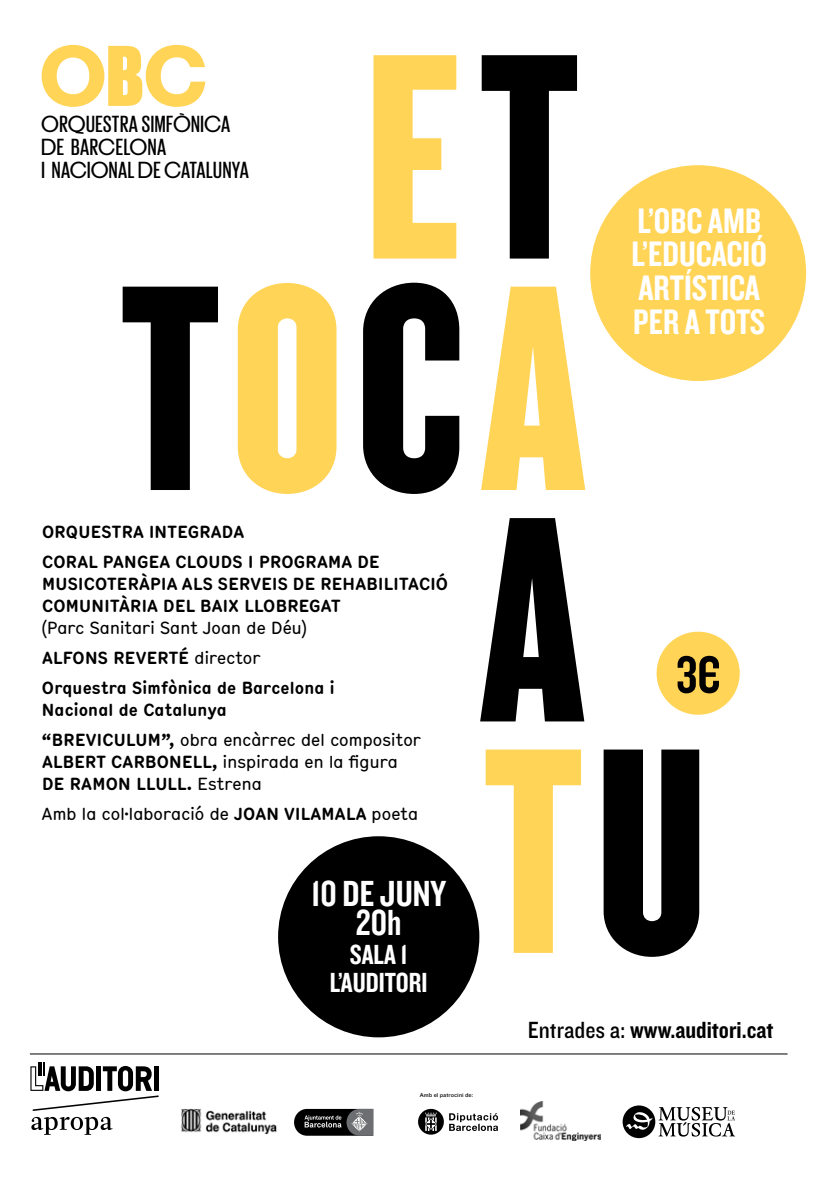
<style>
.page{position:relative;width:840px;height:1191px;background:#fff}
.page>*{position:absolute;margin:0;border:0;box-sizing:border-box;transform-origin:0 0}
.t1{font:305.2px "Knockout HTF68 Full Featherwt";color:#000}
.t2{font:305.2px "Knockout HTF68 Full Featherwt";color:#ffd457}
.t3{font:54px "Knockout HTF49 Liteweight";color:#000}
.t4{font:37.6px/28.8px "Knockout HTF49 Liteweight";color:#fff;text-align:center}
.t5{font:36.8px/33.8px "Knockout HTF49 Liteweight";color:#fff}
.t6{font:28.8px/28.8px "Knockout HTF49 Liteweight";color:#fff;text-align:center}
.t7{font:24.2px "Knockout HTF50 Welterweight";color:#000}
.t8{font:500 24px/22.8px "Giorgio Sans";letter-spacing:.025em;color:#000}
.t9{font:700 condensed 17px/22px "Hermes";letter-spacing:-.02em;color:#000}
.t10{font:condensed 17px/30px "Hermes";letter-spacing:-.03em;color:#000;text-align:center}
.t11{font:6px "Knockout HTF32 Junior Cruiserwt";color:#000}
.s1{color:#000}
.s2{color:#ffd457}
.s3{font-weight:400}
.s4{font-weight:700}
.s5{font-family:"Knockout HTF30 Junior Welterwt"}
</style>
<div class="page">
<svg style="left:42px;top:45px;width:163px;height:62px"></svg>
<div style="left:278px;top:836px;width:201px;height:201px;background:#000;border-radius:50%"></div>
<div style="left:590px;top:165px;width:215px;height:216px;background:#ffd457;border-radius:50%"></div>
<svg style="left:656px;top:631px;width:84px;height:84px"></svg>
<hr style="left:39px;top:1061px;width:3px;height:14px;background:#000">
<svg style="left:30px;top:1062px;width:129px;height:72px"></svg>
<div style="left:154px;top:1066px;width:5px;height:24px;background:#000"></div>
<img style="left:181px;top:1109px;width:96px;height:26px">
<svg style="left:294px;top:1109px;width:79px;height:26px"></svg>
<hr style="left:30px;top:1053px;width:757px;height:1px;background:#000">
<svg style="left:449px;top:1113px;width:49px;height:18px"></svg>
<svg style="left:418px;top:1108px;width:25px;height:26px"></svg>
<img style="left:520px;top:1101px;width:80px;height:39px">
<svg style="left:622px;top:1105px;width:112px;height:33px"></svg>
<h1 class="t2" style="left:364px;top:2px;width:215px">E<span class="s1">T</span></h1>
<h1 class="t1" style="left:121px;top:233px;width:466px">T<span class="s2">O</span>C<span class="s2">A</span></h1>
<h1 class="t1" style="left:480px;top:465px;width:106px">A</h1>
<h1 class="t2" style="left:483px;top:696px;width:225px">T<span class="s1">U</span></h1>
<h3 class="t8" style="left:42px;top:112px;width:209px">ORQUESTRA SIMFÒNICA<br>DE BARCELONA<br>I NACIONAL DE CATALUNYA</h3>
<h3 class="t5" style="left:631px;top:204px;width:137px">L’OBC AMB<br>L’EDUCACIÓ<br>ARTÍSTI CA<br>PER ATOTS</h3>
<p class="t9" style="left:42px;top:519px;width:158px">ORQUESTRA INTEGRA</p>
<p class="t9" style="left:221px;top:519px;width:23px">DA</p>
<p class="t9" style="left:42px;top:550px;width:84px">CORAL PANG</p>
<p class="t9" style="left:148px;top:550px;width:158px">EA CLOUDS I PROGRAMA</p>
<p class="t9" style="left:42px;top:550px;width:397px;text-indent:315px">DE<br>M USICOTERÀPIA ALS SERVEIS DE REHABI LITACIÓ<br>COM UNITÀRIA</p>
<p class="t9" style="left:163px;top:593px;width:179px">DEL BAIX LLOBREGAT</p>
<p class="t9" style="left:42px;top:611px;width:294px;line-height:30px"><span class="s3">(Parc Sanitari Sant Joan de Déu)<br></span>ALFONS R EVERTÉ <span class="s3">director<br></span>Orquestra Simfònica de Barcelona i</p>
<p class="t9" style="left:42px;top:694px;width:381px;line-height:30px">Nacional de Catalunya<br>“BREVICULUM”, <span class="s3">obra encàrrec del compositor</span></p>
<p class="t9" style="left:42px;top:750px;width:358px">ALBERT CARBON ELL, <span class="s3">inspirada en la figura </span>de RAM</p>
<h2 class="t3" style="left:675px;top:647px;width:46px">3¤</h2>
<p class="t10" style="left:42px;top:768px;width:281px"><span class="s4">ON LLULL.</span> Estrena<br>Amb la col·laboració de <span class="s4">JOAN VI LAMA</span></p>
<p class="t10" style="left:345px;top:798px;width:74px"><span class="s4">LA</span> poeta</p>
<h3 class="t4" style="left:311px;top:880px;width:137px">10 DE JUNY<br>20H</h3>
<h3 class="t6" style="left:330px;top:940px;width:99px">SALA 1<br>L’AUDITORI</h3>
<p class="t11" style="left:419px;top:1092px;width:55px">Amb el patrocini de:</p>
<h3 class="t7" style="left:527px;top:1017px;width:247px"><span class="s5">Entrades a:</span> www.auditori.cat</h3>
</div>
